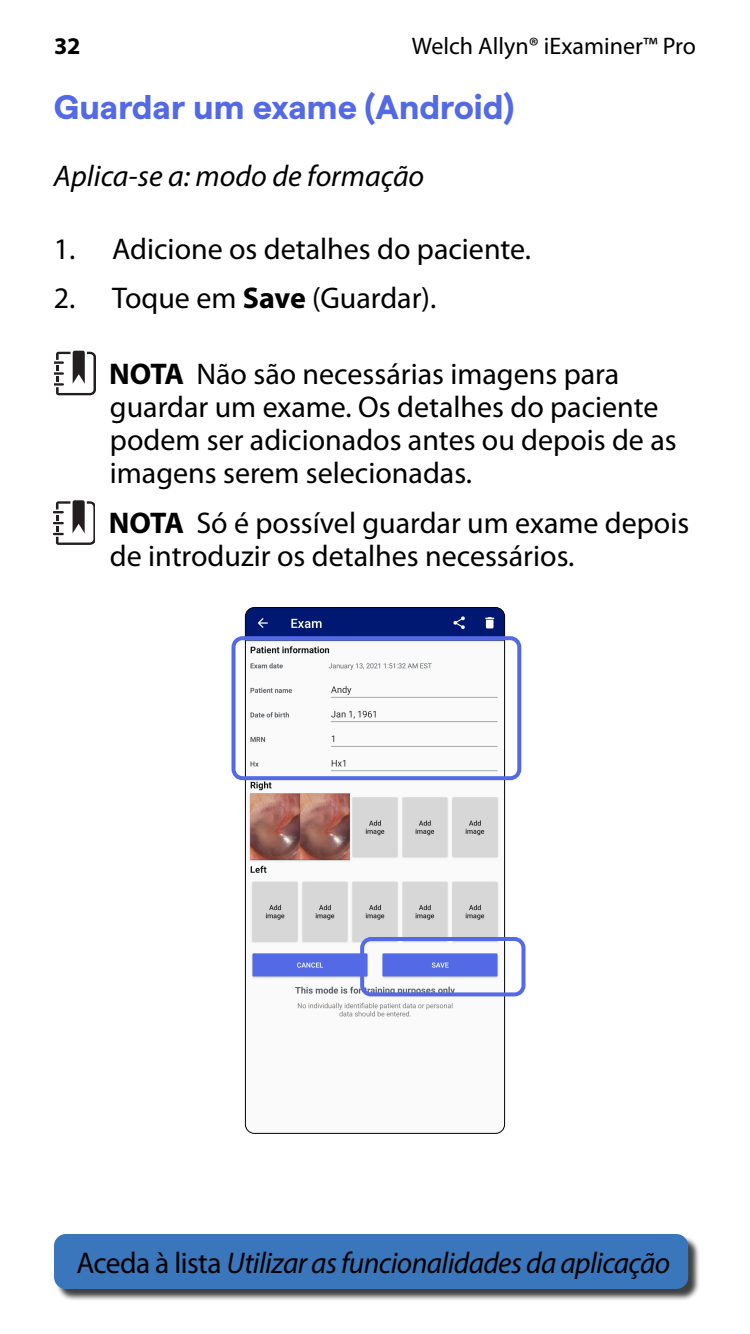
<style>
.page{position:relative;width:750px;height:1334px;background:#fff}
.page>*{position:absolute;margin:0;border:0;box-sizing:border-box;transform-origin:0 0}
.t1{font:700 34px "Matter";color:#5369e5}
.t2{font:30px/33px "Myriad Pro";color:#000}
.t3{font:italic 30px "Myriad Pro";letter-spacing:-.02em;color:#000}
.t4{font:italic 30px "Myriad Pro";color:#000}
.t5{font:24px "Myriad Pro";color:#000}
.t6{font:700 24px "Myriad Pro";color:#000}
.s1{font-weight:700}
.s2{font-style:normal}
</style>
<div class="page">
<div style="left:56px;top:1236px;width:645px;height:65px;background:#000;opacity:.75"></div>
<div style="left:54px;top:1234px;width:634px;height:55px;background:#3976bc;border-radius:12px"></div>
<svg style="left:54px;top:351px;width:41px;height:44px"></svg>
<svg style="left:54px;top:500px;width:41px;height:45px"></svg>
<img style="left:245px;top:608px;width:260px;height:524px">
<div style="left:245px;top:607px;width:260px;height:527px;border:1px solid #000;border-radius:9px"></div>
<div style="left:232px;top:636px;width:289px;height:144px;border:4px solid #5369e5;border-radius:9px"></div>
<div style="left:360px;top:937px;width:165px;height:59px;border:4px solid #5369e5;border-radius:9px"></div>
<p class="t6" style="left:54px;top:30px;width:28px">32</p>
<p class="t5" style="left:412px;top:31px;width:286px">Welch Allyn® iExaminer™ Pro</p>
<p class="t1" style="left:54px;top:81px;width:461px">Guardar um exame (Android)</p>
<p class="t4" style="left:54px;top:157px;width:372px">Aplica-se a: modo de formação</p>
<p class="t2" style="left:54px;top:231px;width:479px">1. Adicione os detalhes do paciente.</p>
<p class="t2" style="left:54px;top:281px;width:384px">2. Toque em <span class="s1">Save</span> (Guardar).</p>
<p class="t2" style="left:109px;top:357px;width:569px"><span class="s1">NOTA</span> Não são necessárias imagens para guardar um exame. Os detalhes do paciente podem ser adicionados antes ou depois de as imagens serem selecionadas.</p>
<p class="t2" style="left:109px;top:506px;width:582px"><span class="s1">NOTA</span> Só é possível guardar um exame depois de introduzir os detalhes necessários.</p>
<p class="t3" style="left:76px;top:1244px;width:595px"><span class="s2">Aceda à lista</span> Utilizar as funcionalidades da aplicação</p>
</div>
